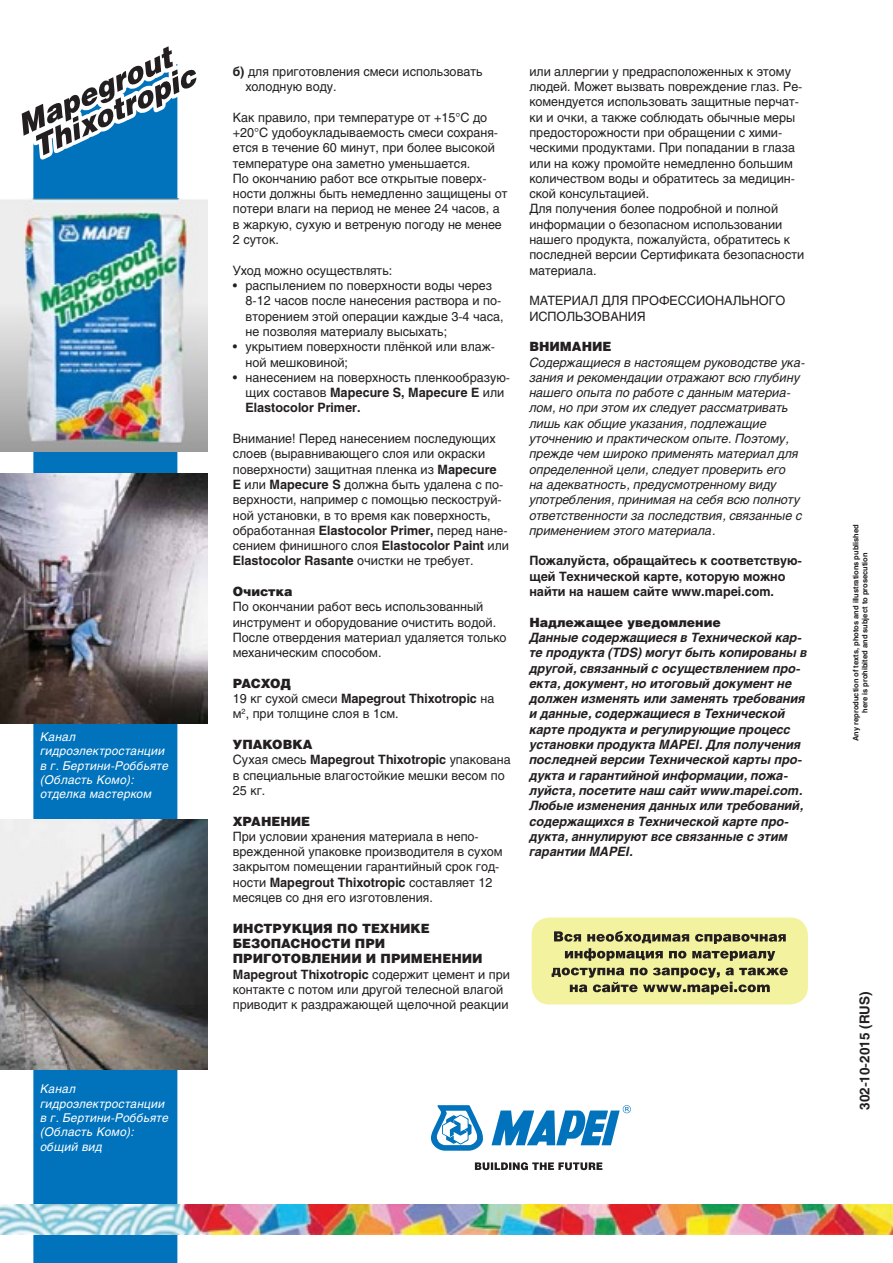
<style>
.page{position:relative;width:893px;height:1263px;background:#fff}
.page>*{position:absolute;margin:0;border:0;box-sizing:border-box;transform-origin:0 0}
.t1{font:700 13.5px "Helios";color:#231f20}
.t2{font:12.75px/15.3px "Helios";color:#231f20}
.t3{font:italic 700 12.75px/15.3px "Helios";color:#231f20}
.t4{font:italic 12.75px/15.3px "Helios";color:#231f20}
.заголовок{font:900 12.75px "Helios";color:#231f20}
.t5{font:700 12.75px/15.3px "Helios";color:#231f20}
.t6{font:italic 12px "Helios";letter-spacing:.02em;color:#fff}
.t7{font:700 7.5px "Helios";color:#231f20}
.s1{font-weight:700}
</style>
<div class="page">
<div style="left:33px;top:195px;width:144px;height:1068px;background:#0073bc"></div>
<svg style="left:431px;top:1105px;width:52px;height:46px"></svg>
<svg style="left:491px;top:1105px;width:140px;height:41px"></svg>
<svg style="left:475px;top:1162px;width:127px;height:8px"></svg>
<img style="left:0;top:1204px;width:893px;height:31px">
<div style="left:532px;top:917px;width:276px;height:87px;background:#f3f29f;border-radius:18px"></div>
<svg style="left:552px;top:968px;width:236px;height:26px"></svg>
<svg style="left:554px;top:931px;width:232px;height:30px"></svg>
<svg style="left:21px;top:46px;width:176px;height:149px"></svg>
<img style="left:0;top:199px;width:208px;height:253px">
<img style="left:0;top:473px;width:208px;height:251px">
<img style="left:0;top:820px;width:208px;height:249px">
<p class="t6" style="left:40px;top:729px;width:37px">Канал</p>
<p class="t6" style="left:40px;top:744px;width:126px">гидроэлектростанции</p>
<p class="t6" style="left:40px;top:758px;width:130px">в г. Бертини-Роббьяте</p>
<p class="t6" style="left:40px;top:772px;width:96px">(Область Комо):</p>
<p class="t6" style="left:40px;top:787px;width:113px">отделка мастерком</p>
<p class="t6" style="left:40px;top:1082px;width:37px">Канал</p>
<p class="t6" style="left:40px;top:1096px;width:126px">гидроэлектростанции</p>
<p class="t6" style="left:40px;top:1110px;width:130px">в г. Бертини-Роббьяте</p>
<p class="t6" style="left:40px;top:1125px;width:96px">(Область Комо):</p>
<p class="t6" style="left:40px;top:1139px;width:63px">общий вид</p>
<p class="t2" style="left:246px;top:63px;width:239px;text-indent:-13px"><span class="s1">б)</span> для приготовления смеси использовать холодную воду.</p>
<p class="t2" style="left:233px;top:109px;width:267px">Как правило, при температуре от +15°С до +20°С удобоукладываемость смеси сохраня&shy;ется в течение 60 минут, при более высокой температуре она заметно уменьшается.</p>
<p class="t2" style="left:233px;top:171px;width:276px">По окончанию работ все открытые поверх&shy;ности должны быть немедленно защищены от потери влаги на период не менее 24 часов, а</p>
<p class="t2" style="left:233px;top:216px;width:270px">в жаркую, сухую и ветреную погоду не менее<br>2 суток.</p>
<p class="t2" style="left:233px;top:262px;width:161px">Уход можно осуществлять:</p>
<p class="t2" style="left:246px;top:278px;width:260px;text-indent:-13px">• распылением по поверхности воды через 8-12 часов после нанесения раствора и по&shy;вторением этой операции каждые 3-4 часа, не позволяя материалу высыхать;</p>
<p class="t2" style="left:246px;top:339px;width:251px;text-indent:-13px">• укрытием поверхности плёнкой или влаж&shy;ной мешковиной;</p>
<p class="t2" style="left:246px;top:369px;width:266px;text-indent:-13px">• нанесением на поверхность пленкообразую&shy;щих составов <span class="s1">Mapecure S, Mapecure E</span> или<br><span class="s1">Elastocolor Primer.</span></p>
<p class="t2" style="left:233px;top:431px;width:272px">Внимание! Перед нанесением последующих слоев (выравнивающего слоя или окраски поверхности) защитная пленка из <span class="s1">Mapecure E</span> или <span class="s1">Mapecure S</span> должна быть удалена с по&shy;верхности, например с помощью пескоструй&shy;ной установки, в то время как поверхность,</p>
<p class="t2" style="left:233px;top:522px;width:278px;text-align:justify">обработанная <span class="s1">Elastocolor Primer,</span> перед нане&shy;сением финишного слоя <span class="s1">Elastocolor Paint</span> или <span class="s1">Elastocolor Rasante</span> очистки не требует.</p>
<p class="заголовок" style="left:233px;top:583px;width:61px">Очистка</p>
<p class="t2" style="left:233px;top:599px;width:275px">По окончании работ весь использованный инструмент и оборудование очистить водой.<br>После отвердения материал удаляется только механическим способом.</p>
<p class="заголовок" style="left:233px;top:675px;width:60px">РАСХОД</p>
<p class="t2" style="left:233px;top:691px;width:263px">19 кг сухой смеси <span class="s1">Mapegrout Thixotropic</span> на м<sup>2</sup>, при толщине слоя в 1см.</p>
<p class="заголовок" style="left:233px;top:736px;width:81px">УПАКОВКА</p>
<p class="t2" style="left:233px;top:752px;width:279px">Сухая смесь <span class="s1">Mapegrout Thixotropic</span> упакована в специальные влагостойкие мешки весом по<br>25 кг.</p>
<p class="заголовок" style="left:233px;top:813px;width:79px">ХРАНЕНИЕ</p>
<p class="t2" style="left:233px;top:828px;width:271px">При условии хранения материала в непо&shy;врежденной упаковке производителя в сухом закрытом помещении гарантийный срок год&shy;ности <span class="s1">Mapegrout Thixotropic</span> составляет 12 месяцев со дня его изготовления.</p>
<p class="заголовок" style="left:233px;top:920px;width:199px">ИНСТРУКЦИЯ ПО ТЕХНИКЕ</p>
<p class="заголовок" style="left:233px;top:935px;width:154px">БЕЗОПАСНОСТИ ПРИ</p>
<p class="заголовок" style="left:233px;top:951px;width:251px">ПРИГОТОВЛЕНИИ И ПРИМЕНЕНИИ</p>
<p class="t2" style="left:233px;top:966px;width:279px"><span class="s1">Mapegrout Thixotropic</span> содержит цемент и при контакте с потом или другой телесной влагой приводит к раздражающей щелочной реакции</p>
<p class="t2" style="left:529px;top:63px;width:263px">или аллергии у предрасположенных к этому</p>
<p class="t2" style="left:529px;top:79px;width:275px">людей. Может вызвать повреждение глаз. Ре&shy;комендуется использовать защитные перчат&shy;ки и очки, а также соблюдать обычные меры предосторожности при обращении с хими&shy;ческими продуктами. При попадании в глаза или на кожу промойте немедленно большим количеством воды и обратитесь за медицин&shy;ской консультацией.</p>
<p class="t2" style="left:529px;top:201px;width:277px">Для получения более подробной и полной информации о безопасном использовании нашего продукта, пожалуйста, обратитесь к последней версии Сертификата безопасности материала.</p>
<p class="t2" style="left:529px;top:293px;width:258px">МАТЕРИАЛ ДЛЯ ПРОФЕССИОНАЛЬНОГО</p>
<p class="t2" style="left:529px;top:308px;width:118px">ИСПОЛЬЗОВАНИЯ</p>
<p class="заголовок" style="left:529px;top:339px;width:84px">ВНИМАНИЕ</p>
<p class="t4" style="left:529px;top:354px;width:277px">Содержащиеся в настоящем руководстве ука&shy;зания и рекомендации отражают всю глубину нашего опыта по работе с данным материа&shy;лом, но при этом их следует рассматривать лишь как общие указания, подлежащие уточнению и практическом опыте. Поэтому, прежде чем широко применять материал для</p>
<p class="t4" style="left:529px;top:461px;width:274px">определенной цели, следует проверить его на адекватность, предусмотренному виду употребления, принимая на себя всю полноту ответственности за последствия, связанные с применением этого материала.</p>
<p class="t5" style="left:529px;top:553px;width:274px">Пожалуйста, обращайтесь к соответствую&shy;щей Технической карте, которую можно найти на нашем сайте www.mapei.com.</p>
<p class="заголовок" style="left:529px;top:614px;width:193px">Надлежащее уведомление</p>
<p class="t3" style="left:529px;top:630px;width:279px">Данные содержащиеся в Технической кар&shy;те продукта (TDS) могут быть копированы в другой, связанный с осуществлением про&shy;екта, документ, но итоговый документ не должен изменять или заменять требования и данные, содержащиеся в Технической карте продукта и регулирующие процесс установки продукта MAPEI. Для получения последней версии Технической карты про&shy;дукта и гарантийной информации, пожа&shy;луйста, посетите наш сайт www.mapei.com.<br>Любые изменения данных или требований, содержащихся в Технической карте про&shy;дукта, аннулируют все связанные с этим гарантии MAPEI.</p>
<p class="t7" style="left:851px;top:741px;width:218px;rotate:-90deg">Any reproduction of texts, photos and illustrations published</p>
<p class="t7" style="left:860px;top:713px;width:162px;rotate:-90deg">here is prohibited and subject to prosecution</p>
<p class="t1" style="left:857px;top:1110px;width:120px;rotate:-90deg">302-10-2015 (RUS)</p>
</div>
